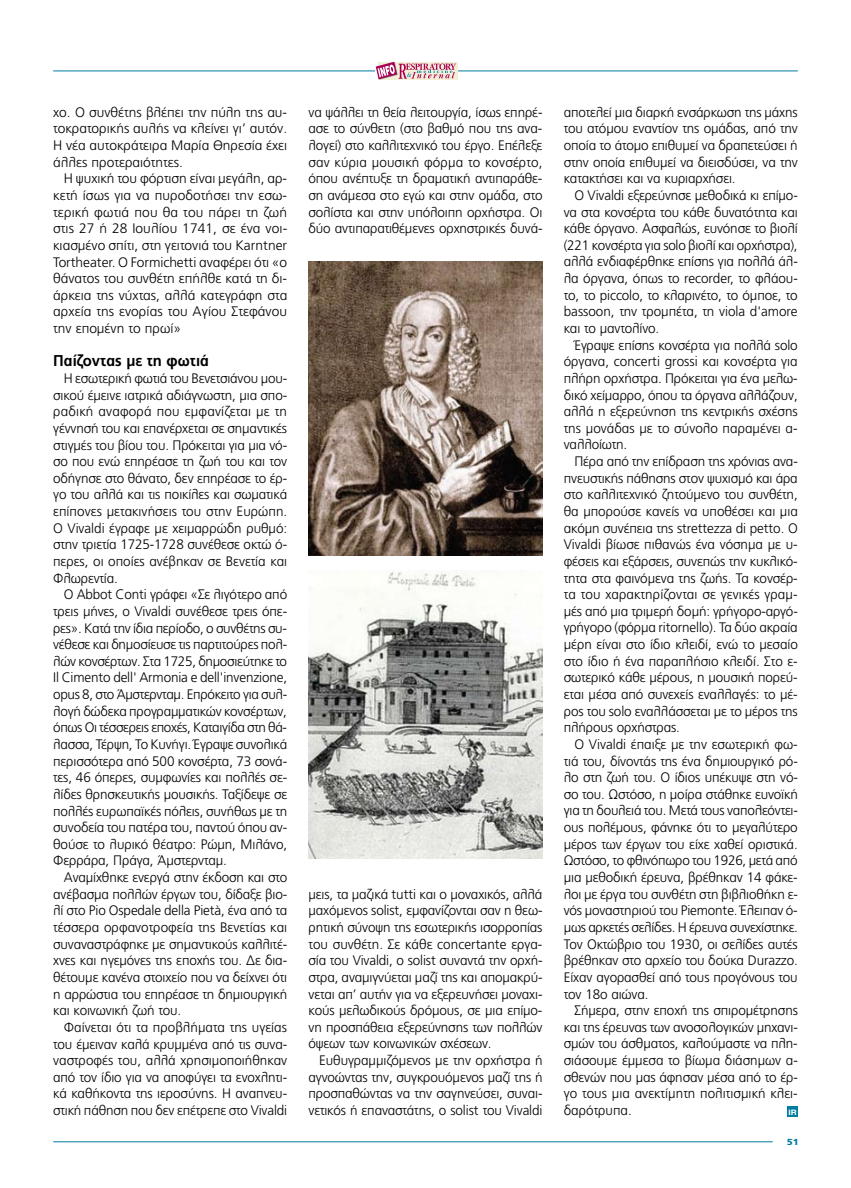
<style>
.page{position:relative;width:851px;height:1188px;background:#fff}
.page>*{position:absolute;margin:0;border:0;box-sizing:border-box;transform-origin:0 0}
.t1{font:700 15.62px "PF Catalog";color:#000;scale:.95 1}
.t2{font:300 13.75px/16.6px "PF Catalog";letter-spacing:-.01em;color:#000;text-align:justify}
.t3{font:900 8.75px "PF Catalog";color:#007da0;scale:1.15 1}
.t4{font:700 7.5px "Gr Helvetica";color:#fff;scale:1.12 1}
</style>
<div class="page">
<hr style="left:457px;top:71px;width:340px;height:1px;background:#007da0">
<hr style="left:53px;top:71px;width:322px;height:1px;background:#007da0">
<div style="left:377px;top:62px;width:80px;height:18px;background:#f2efd6"></div>
<svg style="left:375px;top:62px;width:81px;height:18px"></svg>
<hr style="left:53px;top:1141px;width:719px;height:1px;background:#007da0">
<img style="left:309px;top:262px;width:233px;height:293px">
<img style="left:309px;top:570px;width:233px;height:287px">
<div style="left:787px;top:1106px;width:10px;height:10px;background:#007da0"></div>
<p class="t2" style="left:53px;top:104px;width:235px">χο. Ο συνθέτης βλέπει την πύλη της αυ&shy;τοκρατορικής αυλής να κλείνει γι’ αυτόν.<br>Η νέα αυτοκράτειρα Μαρία Θηρεσία έχει άλλες προτεραιότητες.</p>
<p class="t2" style="left:53px;top:170px;width:235px;text-indent:11px">Η ψυχική του φόρτιση είναι μεγάλη, αρ&shy;κετή ίσως για να πυροδοτήσει την εσω&shy;τερική φωτιά που θα του πάρει τη ζωή στις 27 ή 28 Ιουλίου 1741, σε ένα νοι&shy;κιασμένο σπίτι, στη γειτονιά του Karntner Tortheater. O Formichetti αναφέρει ότι «ο θάνατος του συνθέτη επήλθε κατά τη δι&shy;άρκεια της νύχτας, αλλά κατεγράφη στα αρχεία της ενορίας του Αγίου Στεφάνου την επομένη το πρωί»</p>
<p class="t1" style="left:53px;top:351px;width:165px">Παίζοντας με τη φωτιά</p>
<p class="t2" style="left:53px;top:370px;width:235px;text-indent:11px">Η εσωτερική φωτιά του Βενετσιάνου μου&shy;σικού έμεινε ιατρικά αδιάγνωστη, μια σπο&shy;ραδική αναφορά που εμφανίζεται με τη γέννησή του και επανέρχεται σε σημαντικές στιγμές του βίου του. Πρόκειται για μια νό&shy;σο που ενώ επηρέασε τη ζωή του και τον οδήγησε στο θάνατο, δεν επηρέασε το έρ&shy;γο του αλλά και τις ποικίλες και σωματικά επίπονες μετακινήσεις του στην Ευρώπη.<br>Ο Vivaldi έγραφε με χειμαρρώδη ρυθμό: στην τριετία 1725-1728 συνέθεσε οκτώ ό&shy;περες, οι οποίες ανέβηκαν σε Βενετία και Φλωρεντία.</p>
<p class="t2" style="left:53px;top:586px;width:235px;text-indent:11px">Ο Abbot Conti γράφει «Σε λιγότερο από τρεις μήνες, ο Vivaldi συνέθεσε τρεις όπε&shy;ρες». Κατά την ίδια περίοδο, ο συνθέτης συ&shy;νέθεσε και δημοσίευσε τις παρτιτούρες πολ&shy;λών κονσέρτων. Στα 1725, δημοσιεύτηκε το Il Cimento dell' Armοnia e dell'invenzione, οpus 8, στο Άμστερνταμ. Επρόκειτο για συλ&shy;λογή δώδεκα προγραμματικών κονσέρτων, όπως Οι τέσσερεις εποχές, Καταιγίδα στη θά&shy;λασσα, Τέρψη, Το Κυνήγι. Έγραψε συνολικά περισσότερα από 500 κονσέρτα, 73 σονά&shy;τες, 46 όπερες, συμφωνίες και πολλές σε&shy;λίδες θρησκευτικής μουσικής. Ταξίδεψε σε πολλές ευρωπαϊκές πόλεις, συνήθως με τη συνοδεία του πατέρα του, παντού όπου αν&shy;θούσε το λυρικό θέατρο: Ρώμη, Μιλάνο, Φερράρα, Πράγα, Άμστερνταμ.</p>
<p class="t2" style="left:53px;top:869px;width:235px;text-indent:11px">Αναμίχθηκε ενεργά στην έκδοση και στο ανέβασμα πολλών έργων του, δίδαξε βιο&shy;λί στο Pio Ospedale della Pietà, ένα από τα τέσσερα ορφανοτροφεία της Βενετίας και συναναστράφηκε με σημαντικούς καλλιτέ&shy;χνες και ηγεμόνες της εποχής του. Δε δια&shy;θέτουμε κανένα στοιχείο που να δείχνει ότι η αρρώστια του επηρέασε τη δημιουργική και κοινωνική ζωή του.</p>
<p class="t2" style="left:53px;top:1018px;width:235px;text-indent:11px">Φαίνεται ότι τα προβλήματα της υγείας του έμειναν καλά κρυμμένα από τις συνα&shy;ναστροφές του, αλλά χρησιμοποιήθηκαν από τον ίδιο για να αποφύγει τα ενοχλητι&shy;κά καθήκοντα της ιεροσύνης. Η αναπνευ&shy;στική πάθηση που δεν επέτρεπε στο Vivaldi</p>
<p class="t2" style="left:308px;top:104px;width:235px">να ψάλλει τη θεία λειτουργία, ίσως επηρέ&shy;ασε το σύνθετη (στο βαθμό που της ανα&shy;λογεί) στο καλλιτεχνικό του έργο. Επέλεξε σαν κύρια μουσική φόρμα το κονσέρτο, όπου ανέπτυξε τη δραματική αντιπαράθε&shy;ση ανάμεσα στο εγώ και στην ομάδα, στο σολίστα και στην υπόλοιπη ορχήστρα. Οι δύο αντιπαρατιθέμενες ορχηστρικές δυνά-</p>
<p class="t2" style="left:308px;top:885px;width:235px">μεις, τα μαζικά tutti και ο μοναχικός, αλλά μαχόμενος solist, εμφανίζονται σαν η θεω&shy;ρητική σύνοψη της εσωτερικής ισορροπίας του συνθέτη. Σε κάθε concertante εργα&shy;σία του Vivaldi, ο solist συναντά την ορχή&shy;στρα, αναμιγνύεται μαζί της και απομακρύ&shy;νεται απ’ αυτήν για να εξερευνήσει μοναχι&shy;κούς μελωδικούς δρόμους, σε μια επίμο&shy;νη προσπάθεια εξερεύνησης των πολλών όψεων των κοινωνικών σχέσεων.</p>
<p class="t2" style="left:308px;top:1051px;width:235px;text-indent:11px">Ευθυγραμμιζόμενος με την ορχήστρα ή αγνοώντας την, συγκρουόμενος μαζί της ή προσπαθώντας να την σαγηνεύσει, συναι&shy;νετικός ή επαναστάτης, ο solist του Vivaldi</p>
<p class="t2" style="left:563px;top:104px;width:235px">αποτελεί μια διαρκή ενσάρκωση της μάχης του ατόμου εναντίον της ομάδας, από την οποία το άτομο επιθυμεί να δραπετεύσει ή στην οποία επιθυμεί να διεισδύσει, να την κατακτήσει και να κυριαρχήσει.</p>
<p class="t2" style="left:563px;top:187px;width:235px;text-indent:11px">Ο Vivaldi εξερεύνησε μεθοδικά κι επίμο&shy;να στα κονσέρτα του κάθε δυνατότητα και κάθε όργανο. Ασφαλώς, ευνόησε το βιολί (221 κονσέρτα για solo βιολί και ορχήστρα), αλλά ενδιαφέρθηκε επίσης για πολλά άλ&shy;λα όργανα, όπως το recorder, το φλάου&shy;το, το piccolo, το κλαρινέτο, το όμποε, το bassoon, την τρομπέτα, τη viola d'amore και το μαντολίνο.</p>
<p class="t2" style="left:563px;top:336px;width:235px;text-indent:11px">Έγραψε επίσης κονσέρτα για πολλά solo όργανα, concerti grossi και κονσέρτα για πλήρη ορχήστρα. Πρόκειται για ένα μελω&shy;δικό χείμαρρο, όπου τα όργανα αλλάζουν, αλλά η εξερεύνηση της κεντρικής σχέσης της μονάδας με το σύνολο παραμένει α&shy;ναλλοίωτη.</p>
<p class="t2" style="left:563px;top:453px;width:235px;text-indent:11px">Πέρα από την επίδραση της χρόνιας ανα&shy;πνευστικής πάθησης στον ψυχισμό και άρα στο καλλιτεχνικό ζητούμενο του συνθέτη, θα μπορούσε κανείς να υποθέσει και μια ακόμη συνέπεια της strettezza di petto. Ο Vivaldi βίωσε πιθανώς ένα νόσημα με υ&shy;φέσεις και εξάρσεις, συνεπώς την κυκλικό&shy;τητα στα φαινόμενα της ζωής. Τα κονσέρ&shy;τα του χαρακτηρίζονται σε γενικές γραμ&shy;μές από μια τριμερή δομή: γρήγορο-αργό&shy;γρήγορο (φόρμα ritornello). Τα δύο ακραία μέρη είναι στο ίδιο κλειδί, ενώ το μεσαίο στο ίδιο ή ένα παραπλήσιο κλειδί. Στο ε&shy;σωτερικό κάθε μέρους, η μουσική πορεύ&shy;εται μέσα από συνεχείς εναλλαγές: το μέ&shy;ρος του solo εναλλάσσεται με το μέρος της πλήρους ορχήστρας.</p>
<p class="t2" style="left:563px;top:735px;width:236px;text-indent:11px">Ο Vivaldi έπαιξε με την εσωτερική φω&shy;τιά του, δίνοντάς της ένα δημιουργικό ρό&shy;λο στη ζωή του. Ο ίδιος υπέκυψε στη νό&shy;σο του. Ωστόσο, η μοίρα στάθηκε ευνοϊκή για τη δουλειά του. Μετά τους ναπολεόντει&shy;ους πολέμους, φάνηκε ότι το μεγαλύτερο μέρος των έργων του είχε χαθεί οριστικά.<br>Ωστόσο, το φθινόπωρο του 1926, μετά από μια μεθοδική έρευνα, βρέθηκαν 14 φάκε&shy;λοι με έργα του συνθέτη στη βιβλιοθήκη ε&shy;νός μοναστηριού του Piemonte. Έλειπαν ό&shy;μως αρκετές σελίδες. Η έρευνα συνεχίστηκε.<br>Τον Οκτώβριο του 1930, οι σελίδες αυτές βρέθηκαν στο αρχείο του δούκα Durazzo.<br>Είχαν αγορασθεί από τους προγόνους του τον 18ο αιώνα.</p>
<p class="t2" style="left:563px;top:1001px;width:236px;text-indent:11px">Σήμερα, στην εποχή της σπιρομέτρησης και της έρευνας των ανοσολογικών μηχανι&shy;σμών του άσθματος, καλούμαστε να πλη&shy;σιάσουμε έμμεσα το βίωμα διάσημων α&shy;σθενών που μας άφησαν μέσα από το έρ&shy;γο τους μια ανεκτίμητη πολιτισμική κλει&shy;δαρότρυπα.</p>
<p class="t3" style="left:786px;top:1136px;width:12px">51</p>
<p class="t4" style="left:788px;top:1107px;width:9px">IR</p>
</div>
